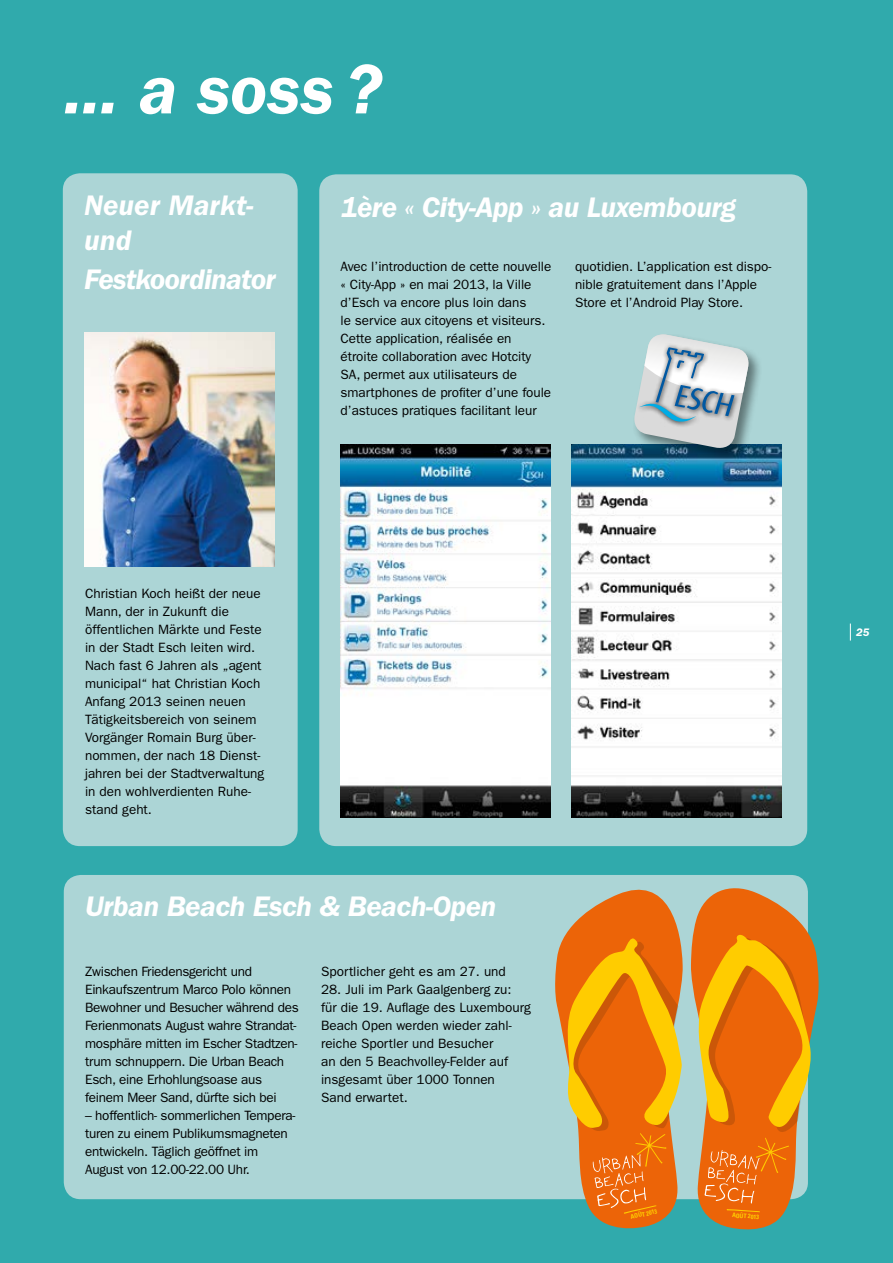
<style>
.page{position:relative;width:893px;height:1263px;background:#30aaac}
.page>*{position:absolute;margin:0;border:0;box-sizing:border-box;transform-origin:0 0}
.TITRE_1{font:italic 600 70.5px "ITC Franklin Gothic Std";color:#fff}
.TITRE_A_SOSS{font:italic 600 29.25px "ITC Franklin Gothic Std";letter-spacing:-.02em;color:#fff}
.TITRE_A_SOSS-2{font:italic 600 29.25px/35.1px "ITC Franklin Gothic Std";color:#fff}
.TITRE_3{font:13.5px/18px "ITC Franklin Gothic Std";letter-spacing:-.005em;color:#000}
.PAGE_N__RIGHT{font:italic 600 11.25px "ITC Franklin Gothic Std";color:#fff}
.t1{font:700 condensed 6.3px "Univers";color:#fc0}
</style>
<div class="page">
<div style="left:63px;top:173px;width:235px;height:673px;background:#acd5d6;border-radius:17px"></div>
<img style="left:84px;top:333px;width:190px;height:234px">
<div style="left:319px;top:174px;width:488px;height:672px;background:#acd5d6;border-radius:17px"></div>
<img style="left:340px;top:444px;width:210px;height:374px">
<img style="left:571px;top:444px;width:210px;height:374px">
<div style="left:64px;top:875px;width:744px;height:324px;background:#acd5d6;border-radius:17px"></div>
<svg style="left:691px;top:882px;width:128px;height:348px"></svg>
<svg style="left:553px;top:889px;width:130px;height:340px"></svg>
<svg style="left:563px;top:936px;width:119px;height:278px;background:#e5871f"></svg>
<svg style="left:727px;top:1209px;width:33px;height:3px"></svg>
<svg style="left:698px;top:935px;width:116px;height:268px;background:#e3851c"></svg>
<div style="left:632px;top:332px;width:131px;height:130px;background:#000;opacity:.45"></div>
<svg style="left:632px;top:332px;width:119px;height:119px"></svg>
<svg style="left:850px;top:623px;width:1px;height:17px"></svg>
<p class="TITRE_1" style="left:64px;top:51px;width:319px">... a soss ?</p>
<p class="TITRE_A_SOSS-2" style="left:84px;top:188px;width:171px">Neuer Markt&shy;und</p>
<p class="TITRE_A_SOSS" style="left:84px;top:263px;width:193px">Festkoordinator</p>
<p class="TITRE_A_SOSS" style="left:341px;top:191px;width:397px">1ère « City-App » au Luxembourg</p>
<p class="TITRE_3" style="left:341px;top:257px;width:212px">Avec l’introduction de cette nouvelle « City-App » en mai 2013, la Ville d’Esch va encore plus loin dans<br>le service aux citoyens et visiteurs.<br>Cette application, réalisée en étroite collaboration avec Hotcity SA, permet aux utilisateurs de smartphones de profiter d’une foule d’astuces pratiques facilitant leur</p>
<p class="TITRE_3" style="left:575px;top:257px;width:198px">quotidien. L’application est dispo&shy;nible gratuitement dans l’Apple<br>Store et l’Android Play Store.</p>
<p class="TITRE_3" style="left:85px;top:584px;width:181px">Christian Koch heißt der neue<br>Mann, der in Zukunft die öffentlichen Märkte und Feste in der Stadt Esch leiten wird.<br>Nach fast 6 Jahren als „agent municipal“ hat Christian Koch<br>Anfang 2013 seinen neuen<br>Tätigkeitsbereich von seinem<br>Vorgänger Romain Burg über&shy;nommen, der nach 18 Dienst&shy;jahren bei der Stadtverwaltung in den wohlverdienten Ruhe&shy;stand geht.</p>
<p class="TITRE_A_SOSS" style="left:85px;top:890px;width:413px">Urban Beach Esch &amp; Beach-Open</p>
<p class="TITRE_3" style="left:85px;top:962px;width:215px">Zwischen Friedensgericht und Einkaufszentrum Marco Polo können Bewohner und Besucher während des Ferienmonats August wahre Strandat&shy;mosphäre mitten im Escher Stadtzen&shy;trum schnuppern. Die Urban Beach Esch, eine Erhohlungsoase aus feinem Meer Sand, dürfte sich bei</p>
<p class="TITRE_3" style="left:85px;top:1106px;width:212px">– hoffentlich- sommerlichen Tempera&shy;turen zu einem Publikumsmagneten entwickeln. Täglich geöffnet im August von 12.00-22.00 Uhr.</p>
<p class="TITRE_3" style="left:321px;top:962px;width:186px">Sportlicher geht es am 27. und</p>
<p class="TITRE_3" style="left:321px;top:980px;width:211px">28. Juli im Park Gaalgenberg zu:<br>für die 19. Auflage des Luxembourg<br>Beach Open werden wieder zahl&shy;reiche Sportler und Besucher<br>an den 5 Beachvolley-Felder auf insgesamt über 1000 Tonnen<br>Sand erwartet.</p>
<p class="t1" style="left:630px;top:1213px;width:29px;rotate:-13deg">AOÛT 2013</p>
<p class="t1" style="left:732px;top:1211px;width:29px;rotate:4deg">AOÛT 2013</p>
<p class="PAGE_N__RIGHT" style="left:856px;top:626px;width:15px">25</p>
</div>
